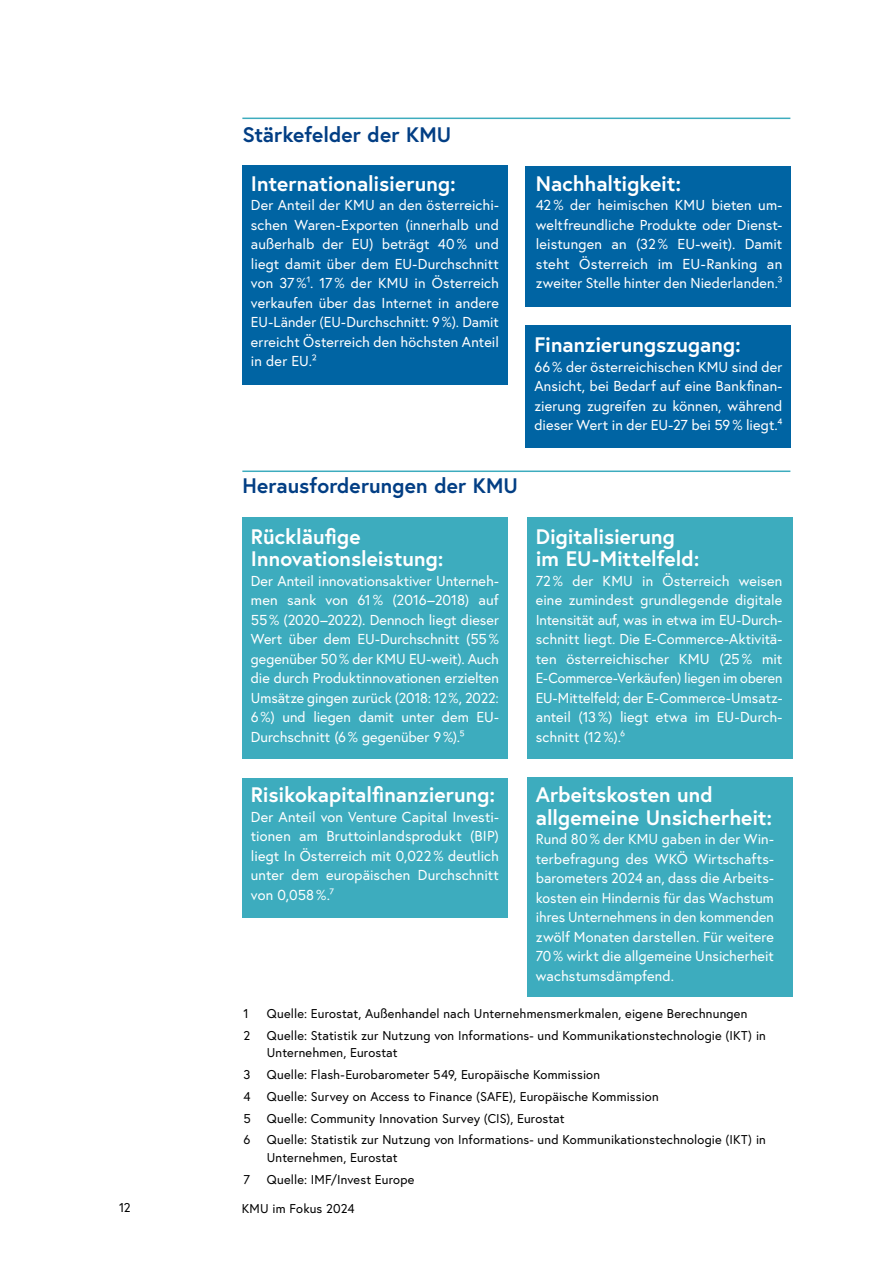
<style>
.page{position:relative;width:893px;height:1263px;background:#fff}
.page>*{position:absolute;margin:0;border:0;box-sizing:border-box;transform-origin:0 0}
.t1{font:700 21px/22.5px "Europa Austria";color:#fff}
._2024_H2_kleine_Head__kein_inhalt_2024{font:700 21px "Europa Austria";letter-spacing:.005em;color:#023e84}
.t2{font:14.4px/19.5px "Europa Austria";letter-spacing:.005em;color:#fff;text-align:justify}
.p_Endnoten{font:12.75px/17.5px "Europa Austria";letter-spacing:.015em;color:#000}
</style>
<div class="page">
<div style="left:242px;top:166px;width:265px;height:219px;background:#0064a3"></div>
<div style="left:526px;top:166px;width:265px;height:140px;background:#0064a3"></div>
<div style="left:526px;top:325px;width:265px;height:123px;background:#0064a3"></div>
<div style="left:242px;top:517px;width:265px;height:241px;background:#3dacbe"></div>
<div style="left:527px;top:517px;width:265px;height:241px;background:#3dacbe"></div>
<div style="left:527px;top:778px;width:265px;height:219px;background:#3dacbe"></div>
<div style="left:242px;top:778px;width:265px;height:139px;background:#3dacbe"></div>
<hr style="left:242px;top:118px;width:548px;height:1px;background:#3dacbe">
<hr style="left:242px;top:470px;width:548px;height:2px;background:#3dacbe">
<h2 class="_2024_H2_kleine_Head__kein_inhalt_2024" style="left:242px;top:121px;width:210px">Stärkefelder der KMU</h2>
<p class="t1" style="left:251px;top:172px;width:206px">Internationalisierung:</p>
<p class="t2" style="left:251px;top:195px;width:250px">Der Anteil der KMU an den österreichi&shy;schen Waren-Exporten (innerhalb und außerhalb der EU) beträgt 40 % und liegt damit über dem EU-Durchschnitt von 37 %1. 17 % der KMU in Österreich verkaufen über das Internet in andere EU-Länder (EU-Durchschnitt: 9%). Damit erreicht Österreich den höchsten Anteil in der EU.2</p>
<h2 class="_2024_H2_kleine_Head__kein_inhalt_2024" style="left:242px;top:472px;width:277px">Herausforderungen der KMU</h2>
<p class="t1" style="left:251px;top:524px;width:194px">Rückläufige<br>Innovationsleistung:</p>
<p class="t2" style="left:251px;top:571px;width:250px">Der Anteil innovationsaktiver Unterneh&shy;men sank von 61% (2016–2018) auf 55% (2020–2022). Dennoch liegt dieser Wert über dem EU-Durchschnitt (55% gegenüber 50% der KMU EU-weit). Auch die durch Produktinnovationen erzielten Umsätze gingen zurück (2018: 12%, 2022:<br>6%) und liegen damit unter dem EU-Durchschnitt (6% gegenüber 9%).5</p>
<p class="t1" style="left:251px;top:783px;width:246px">Risikokapitalfinanzierung:</p>
<p class="t2" style="left:251px;top:806px;width:250px">Der Anteil von Venture Capital Investi&shy;tionen am Bruttoinlandsprodukt (BIP) liegt In Österreich mit 0,022 % deutlich unter dem europäischen Durchschnitt von 0,058 %.7</p>
<p class="t1" style="left:536px;top:172px;width:147px">Nachhaltigkeit:</p>
<p class="t2" style="left:536px;top:195px;width:248px">42 % der heimischen KMU bieten um&shy;weltfreundliche Produkte oder Dienst&shy;leistungen an (32 % EU-weit). Damit steht Österreich im EU-Ranking an zweiter Stelle hinter den Niederlanden.3</p>
<p class="t1" style="left:534px;top:333px;width:208px">Finanzierungszugang:</p>
<p class="t2" style="left:534px;top:357px;width:250px">66 % der österreichischen KMU sind der Ansicht, bei Bedarf auf eine Bankfinan&shy;zierung zugreifen zu können, während dieser Wert in der EU-27 bei 59% liegt.4</p>
<p class="t1" style="left:536px;top:524px;width:165px">Digitalisierung im EU-Mittelfeld:</p>
<p class="t2" style="left:536px;top:571px;width:248px;text-align:left">72 % der KMU in Österreich weisen eine zumindest grundlegende digitale Intensität auf, was in etwa im EU-Durch-- schnitt liegt. Die E-Commerce-Aktivitä&shy;ten österreichischer KMU (25% mit E-Commerce-Verkäufen) liegen im oberen EU-Mittelfeld; der E-Commerce-Umsatz&shy;anteil (13 %) liegt etwa im EU-Durch&shy;schnitt (12 %).6</p>
<p class="t1" style="left:536px;top:783px;width:238px">Arbeitskosten und allgemeine Unsicherheit:</p>
<p class="t2" style="left:536px;top:829px;width:240px">Rund 80 % der KMU gaben in der Win&shy;terbefragung des WKÖ Wirtschafts&shy;barometers 2024 an, dass die Arbeits&shy;kosten ein Hindernis für das Wachstum ihres Unternehmens in den kommenden zwölf Monaten darstellen. Für weitere 70% wirkt die allgemeine Unsicherheit wachstumsdämpfend.</p>
<p class="p_Endnoten" style="left:243px;top:1004px;width:7px">1</p>
<p class="p_Endnoten" style="left:267px;top:1004px;width:482px">Quelle: Eurostat, Außenhandel nach Unternehmensmerkmalen, eigene Berechnungen</p>
<p class="p_Endnoten" style="left:243px;top:1026px;width:8px">2</p>
<p class="p_Endnoten" style="left:267px;top:1026px;width:501px">Quelle: Statistik zur Nutzung von Informations- und Kommunikationstechnologie (IKT) in<br>Unternehmen, Eurostat</p>
<p class="p_Endnoten" style="left:243px;top:1065px;width:8px">3</p>
<p class="p_Endnoten" style="left:267px;top:1065px;width:335px">Quelle: Flash-Eurobarometer 549, Europäische Kommission</p>
<p class="p_Endnoten" style="left:243px;top:1087px;width:6px">4</p>
<p class="p_Endnoten" style="left:267px;top:1087px;width:393px">Quelle: Survey on Access to Finance (SAFE), Europäische Kommission</p>
<p class="p_Endnoten" style="left:243px;top:1109px;width:9px">5</p>
<p class="p_Endnoten" style="left:267px;top:1109px;width:299px">Quelle: Community Innovation Survey (CIS), Eurostat</p>
<p class="p_Endnoten" style="left:243px;top:1131px;width:8px">6</p>
<p class="p_Endnoten" style="left:267px;top:1131px;width:501px">Quelle: Statistik zur Nutzung von Informations- und Kommunikationstechnologie (IKT) in<br>Unternehmen, Eurostat</p>
<p class="p_Endnoten" style="left:243px;top:1170px;width:6px">7</p>
<p class="p_Endnoten" style="left:267px;top:1170px;width:149px">Quelle: IMF/Invest Europe</p>
<p class="p_Endnoten" style="left:119px;top:1198px;width:13px">12</p>
<p class="p_Endnoten" style="left:242px;top:1199px;width:111px">KMU im Fokus 2024</p>
</div>
